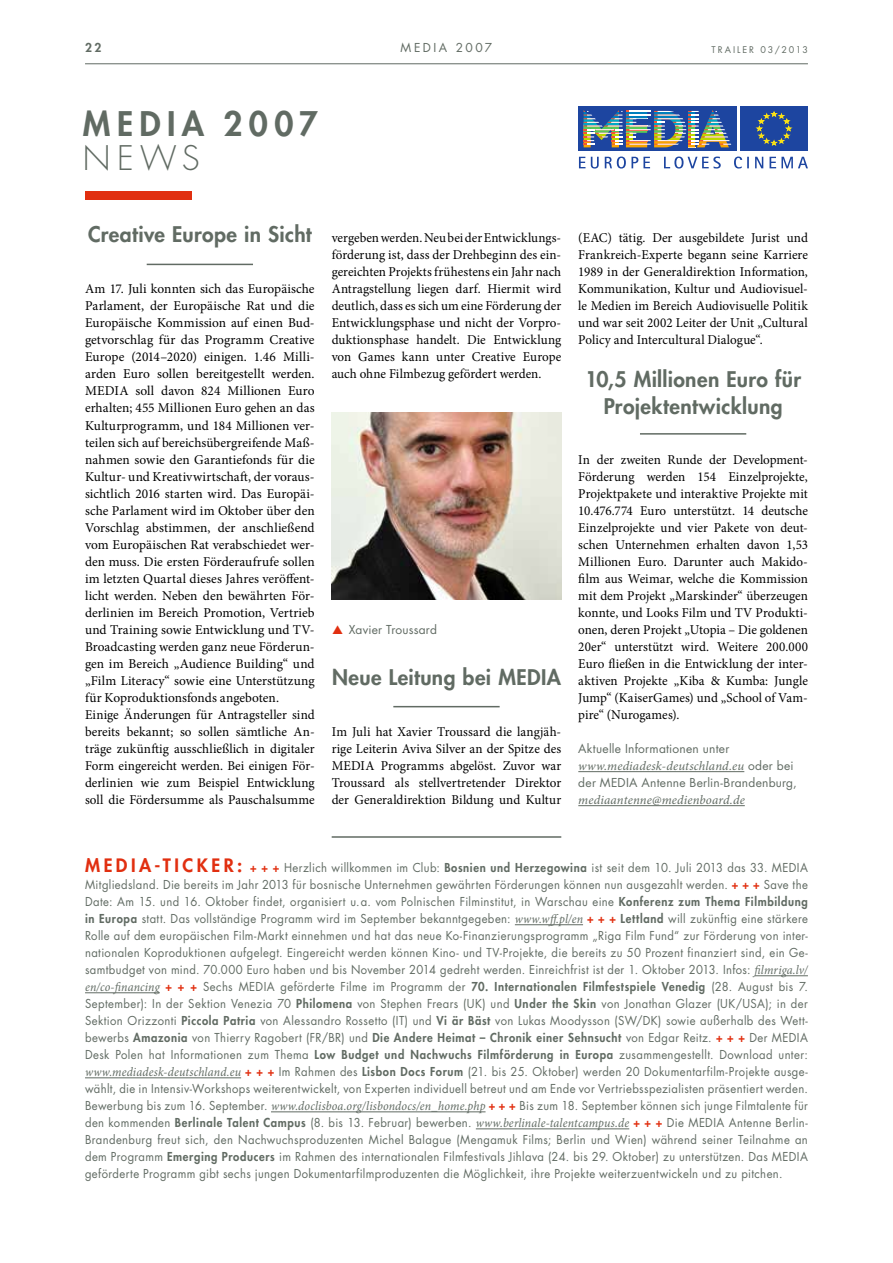
<style>
.page{position:relative;width:893px;height:1263px;background:#fff}
.page>*{position:absolute;margin:0;border:0;box-sizing:border-box;transform-origin:0 0}
.t1{font:800 33px "Futura Std";letter-spacing:.19em;color:#616b63}
.t2{font:300 33px "Futura Std";color:#616b63}
.t3{font:800 21px/27px "Futura Std";letter-spacing:.015em;color:#616b63;text-align:center}
.t4{font:800 18px "Futura Std";color:#e12f10}
.t5{font:13.5px/17px "Minion Pro";color:#000;text-align:justify}
.t6{font:italic 12.75px "Minion Pro";letter-spacing:.01em;color:#616b63}
.t7{font:12px/17px "Futura Std";letter-spacing:.025em;color:#616b63;text-align:justify;scale:.94 1}
.t8{font:12px "Futura Std";letter-spacing:.025em;color:#616b63}
.t9{font:12px "Futura Std";letter-spacing:.21em;color:#616b63}
.t10{font:800 12px "Futura Std";color:#616b63}
.t11{font:9px "Futura Std";letter-spacing:.215em;color:#616b63}
.s1{font-family:"Futura Std";font-style:normal;font-size:12px}
.s2{font-weight:800;font-size:18px;color:#e12f10}
.s3{font-weight:800;color:#e12f10}
.s4{font-weight:800}
.s5{font-family:"Minion Pro";font-style:italic;font-size:12.75px}
</style>
<div class="page">
<hr style="left:85px;top:63px;width:723px;height:1px;background:#616b63">
<div style="left:85px;top:191px;width:106px;height:9px;background:#e12f10"></div>
<hr style="left:147px;top:264px;width:106px;height:1px;background:#616b63">
<hr style="left:393px;top:706px;width:107px;height:1px;background:#616b63">
<hr style="left:640px;top:433px;width:106px;height:2px;background:#616b63">
<hr style="left:578px;top:771px;width:166px;height:1px;background:#616b63">
<hr style="left:578px;top:805px;width:167px;height:1px;background:#616b63">
<div style="left:578px;top:106px;width:158px;height:45px;background:#1d45a0"></div>
<div style="left:740px;top:106px;width:68px;height:45px;background:#1d45a0"></div>
<svg style="left:756px;top:111px;width:35px;height:35px"></svg>
<svg style="left:579px;top:157px;width:229px;height:12px"></svg>
<svg style="left:584px;top:110px;width:147px;height:38px"></svg>
<hr style="left:332px;top:836px;width:229px;height:2px;background:#616b63">
<hr style="left:515px;top:924px;width:68px;height:1px;background:#616b63">
<hr style="left:754px;top:975px;width:54px;height:1px;background:#616b63">
<hr style="left:85px;top:992px;width:75px;height:1px;background:#616b63">
<hr style="left:85px;top:1077px;width:156px;height:1px;background:#616b63">
<hr style="left:271px;top:1111px;width:215px;height:1px;background:#616b63">
<hr style="left:476px;top:1128px;width:153px;height:1px;background:#616b63">
<img style="left:332px;top:412px;width:229px;height:188px">
<p class="t10" style="left:85px;top:40px;width:18px">22</p>
<p class="t9" style="left:401px;top:40px;width:93px">MEDIA 2007</p>
<p class="t11" style="left:711px;top:43px;width:98px">Trailer 03/2013</p>
<h1 class="t1" style="left:83px;top:103px;width:27px">MED</h1>
<h1 class="t1" style="left:167px;top:103px;width:152px">IA 2007</h1>
<h1 class="t2" style="left:83px;top:138px;width:118px">NEWS</h1>
<h2 class="t3" style="left:88px;top:221px;width:226px">Creative Europe in Sicht</h2>
<p class="t5" style="left:85px;top:281px;width:231px;text-align:left">Am 17. Juli konnten sich das Europäische Parlament, der Europäische Rat und die Europäische Kommission auf einen Bud&shy;getvorschlag für das Programm Creative Europe (2014–2020) einigen. 1.46 Milli&shy;arden Euro sollen bereitgestellt werden.<br>MEDIA soll davon 824 Millionen Euro erhalten; 455 Millionen Euro gehen an das Kulturprogramm, und 184 Millionen ver&shy;teilen sich auf bereichsübergreifende Maß&shy;nahmen sowie den Garantiefonds für die Kultur- und Kreativwirtschaft, der voraus&shy;sichtlich 2016 starten wird. Das Europäi&shy;sche Parlament wird im Oktober über den Vorschlag abstimmen, der anschließend vom Europäischen Rat verabschiedet wer&shy;den muss. Die ersten Förderaufrufe sollen im letzten Quartal dieses Jahres veröffent&shy;licht werden. Neben den bewährten För&shy;derlinien im Bereich Promotion, Vertrieb und Training sowie Entwicklung und TV-Broadcasting werden ganz neue Förderun&shy;gen im Bereich „Audience Building“ und „Film Literacy“ sowie eine Unterstützung für Koproduktionsfonds angeboten.<br>Einige Änderungen für Antragsteller sind bereits bekannt; so sollen sämtliche An&shy;träge zukünftig ausschließlich in digitaler Form eingereicht werden. Bei einigen För&shy;derlinien wie zum Beispiel Entwicklung soll die Fördersumme als Pauschalsumme</p>
<p class="t5" style="left:332px;top:230px;width:231px">vergeben werden. Neu bei der Entwicklungs&shy;förderung ist, dass der Drehbeginn des ein&shy;gereichten Projekts frühestens ein Jahr nach Antragstellung liegen darf. Hiermit wird deutlich, dass es sich um eine Förderung der Entwicklungsphase und nicht der Vorpro&shy;duktionsphase handelt. Die Entwicklung von Games kann unter Creative Europe auch ohne Filmbezug gefördert werden.</p>
<p class="t8" style="left:349px;top:621px;width:90px">Xavier Troussard</p>
<h2 class="t3" style="left:332px;top:663px;width:182px">Neue Leitung bei MED</h2>
<h2 class="t3" style="left:541px;top:663px;width:21px">IA</h2>
<p class="t5" style="left:332px;top:723px;width:231px">Im Juli hat Xavier Troussard die langjäh&shy;rige Leiterin Aviva Silver an der Spitze des MEDIA Programms abgelöst. Zuvor war Troussard als stellvertretender Direktor der Generaldirektion Bildung und Kultur</p>
<p class="t5" style="left:578px;top:230px;width:231px">(EAC) tätig. Der ausgebildete Jurist und Frankreich-Experte begann seine Karriere 1989 in der Generaldirektion Information, Kommunikation, Kultur und Audiovisuel&shy;le Medien im Bereich Audiovisuelle Politik und war seit 2002 Leiter der Unit „Cultural Policy and Intercultural Dialogue“.</p>
<h2 class="t3" style="left:585px;top:366px;width:218px">10,5 Millionen Euro für<br>Projektentwicklung</h2>
<p class="t5" style="left:578px;top:451px;width:231px">In der zweiten Runde der Development-Förderung werden 154 Einzelprojekte, Projektpakete und interaktive Projekte mit 10.476.774 Euro unterstützt. 14 deutsche Einzelprojekte und vier Pakete von deut&shy;schen Unternehmen erhalten davon 1,53<br>Millionen Euro. Darunter auch Makido&shy;film aus Weimar, welche die Kommission mit dem Projekt „Marskinder“ überzeugen konnte, und Looks Film und TV Produkti&shy;onen, deren Projekt „Utopia – Die goldenen 20er“ unterstützt wird. Weitere 200.000<br>Euro fließen in die Entwicklung der inter&shy;aktiven Projekte „Kiba &amp; Kumba: Jungle Jump“ (KaiserGames) und „School of Vam&shy;pire“ (Nurogames).</p>
<p class="t8" style="left:578px;top:741px;width:153px">Aktuelle Informationen unter</p>
<p class="t6" style="left:578px;top:757px;width:217px">www.mediadesk-deutschland.eu <span class="s1">oder bei</span></p>
<p class="t8" style="left:578px;top:775px;width:220px">der MEDIA Antenne Berlin-Brandenburg,</p>
<p class="t6" style="left:578px;top:791px;width:168px">mediaantenne@medienboard.de</p>
<p class="t7" style="left:85px;top:859px;width:771px;text-indent:46px"><span class="s2">I A-Ti c k e r:</span> <span class="s3">+ + +</span> Herzlich willkommen im Club: <span class="s4">Bosnien und Herzegowina</span> ist seit dem 10. Juli 2013 das 33. MEDIA Mitgliedsland. Die bereits im Jahr 2013 für bosnische Unternehmen gewährten Förderungen können nun ausgezahlt werden. <span class="s3">+ + +</span> Save the Date: Am 15. und 16. Oktober findet, organisiert u.a. vom Polnischen Filminstitut, in Warschau eine <span class="s4">Konferenz zum Thema Filmbildung in Europa</span> statt. Das vollständige Programm wird im September bekanntgegeben: <span class="s5">www.wff.pl/en</span> <span class="s3">+ + +</span> <span class="s4">Lettland</span> will zukünftig eine stärkere Rolle auf dem europäischen Film-Markt einnehmen und hat das neue Ko-Finanzierungsprogramm „Riga Film Fund“ zur Förderung von inter&shy;nationalen Koproduktionen aufgelegt. Eingereicht werden können Kino- und TV-Projekte, die bereits zu 50 Prozent finanziert sind, ein Ge&shy;samtbudget von mind. 70.000 Euro haben und bis November 2014 gedreht werden. Einreichfrist ist der 1. Oktober 2013. Infos: <span class="s5">filmriga.lv/ en/co-financing</span> <span class="s3">+ + +</span> Sechs MEDIA geförderte Filme im Programm der <span class="s4">70. Internationalen Filmfestspiele Venedig</span> (28. August bis 7.<br>September): In der Sektion Venezia 70 <span class="s4">Philomena</span> von Stephen Frears (UK) und <span class="s4">Under the Skin</span> von Jonathan Glazer (UK/USA); in der Sektion Orizzonti <span class="s4">Piccola Patria</span> von Alessandro Rossetto (IT) und <span class="s4">Vi är Bäst</span> von Lukas Moodysson (SW/DK) sowie außerhalb des Wett&shy;bewerbs <span class="s4">Amazonia</span> von Thierry Ragobert (FR/BR) und <span class="s4">Die Andere Heimat – Chronik einer Sehnsucht</span> von Edgar Reitz. <span class="s3">+ + +</span> Der MEDIA Desk Polen hat Informationen zum Thema <span class="s4">Low Budget und Nachwuchs Filmförderung in Europa</span> zusammengestellt. Download unter: <span class="s5">www.mediadesk-deutschland.eu</span> <span class="s3">+ + +</span> Im Rahmen des <span class="s4">Lisbon Docs Forum</span> (21. bis 25. Oktober) werden 20 Dokumentarfilm-Projekte ausge&shy;wählt, die in Intensiv-Workshops weiterentwickelt, von Experten individuell betreut und am Ende vor Vertriebsspezialisten präsentiert werden.<br>Bewerbung bis zum 16. September. <span class="s5">www.doclisboa.org/lisbondocs/en_home.php</span> <span class="s3">+ + +</span> Bis zum 18. September können sich junge Filmtalente für den kommenden <span class="s4">Berlinale Talent Campus</span> (8. bis 13. Februar) bewerben. <span class="s5">www.berlinale-talentcampus.de</span> <span class="s3">+ + +</span> Die MEDIA Antenne Berlin-Brandenburg freut sich, den Nachwuchsproduzenten Michel Balague (Mengamuk Films; Berlin und Wien) während seiner Teilnahme an dem Programm <span class="s4">Emerging Producers</span> im Rahmen des internationalen Filmfestivals Jihlava (24. bis 29. Oktober) zu unterstützen. Das MEDIA geförderte Programm gibt sechs jungen Dokumentarfilmproduzenten die Möglichkeit, ihre Projekte weiterzuentwickeln und zu pitchen.</p>
<h3 class="t4" style="left:85px;top:854px;width:15px">MED</h3>
</div>
